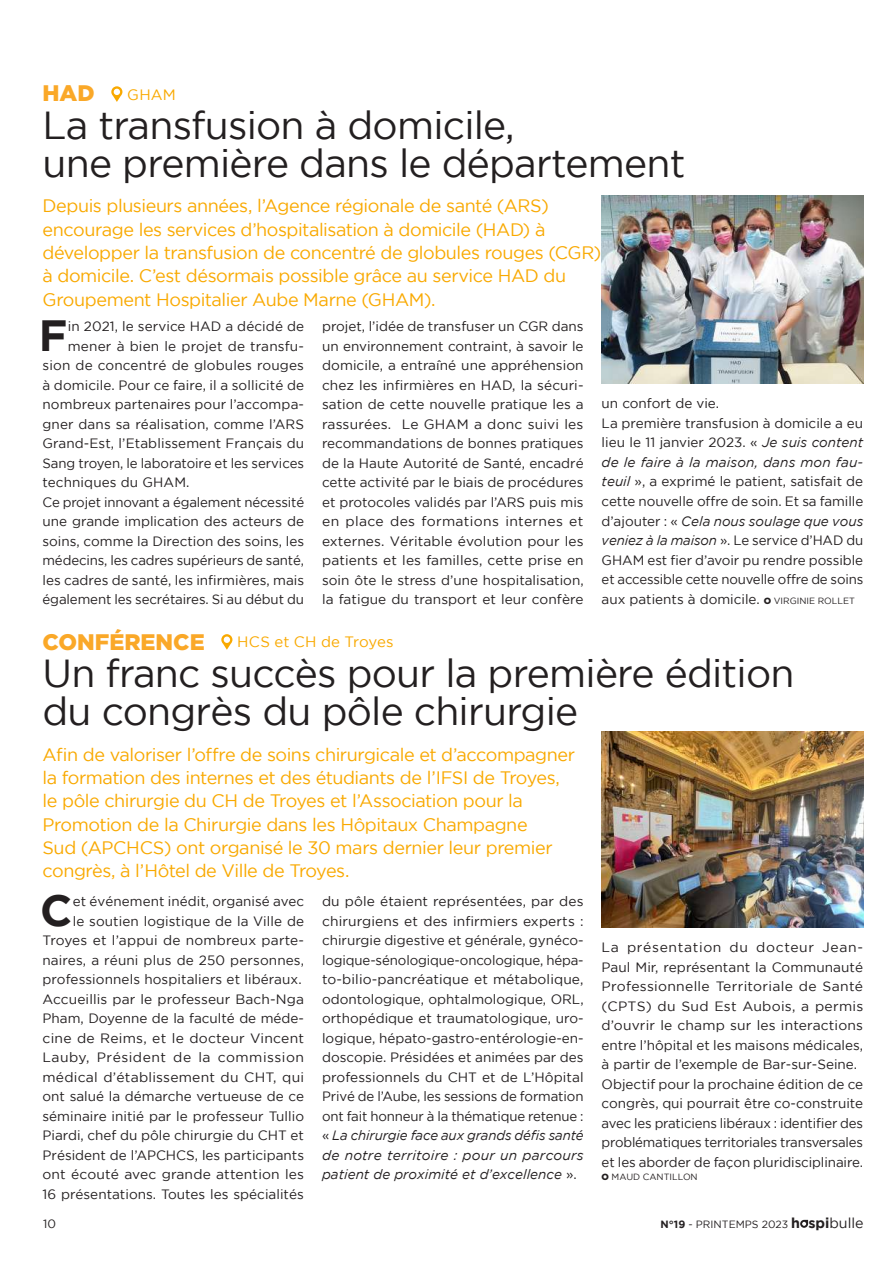
<style>
.page{position:relative;width:893px;height:1263px;background:#fff}
.page>*{position:absolute;margin:0;border:0;box-sizing:border-box;transform-origin:0 0}
.t1{font:700 43.65px "Gotham";color:#231f20}
.t2{font:39px/37.5px "Gotham";letter-spacing:-.02em;color:#231f20}
.t3{font:900 22.5px "Gotham";color:#faa828}
.t4{font:18px/23.2px "Gotham";letter-spacing:-.025em;color:#f9a900}
.t5{font:15px "Gotham";letter-spacing:.01em;color:#f9a900}
.t6{font:13.5px/19.5px "Gotham";color:#231f20;text-align:justify}
.t7{font:12px "Gotham";color:#231f20}
.t8{font:10.5px "Gotham";color:#231f20}
.t9{font:9px "Gotham";color:#231f20}
.s1{font-style:italic}
.s2{font-weight:900;font-size:9px}
.s3{font-size:9px}
.s4{font-weight:900}
.s5{font-weight:700}
.s6{font-weight:700;font-size:14.25px}
.s7{font-size:14.25px}
</style>
<div class="page">
<svg style="left:800px;top:1220px;width:8px;height:8px"></svg>
<img style="left:602px;top:731px;width:261px;height:196px">
<svg style="left:111px;top:86px;width:11px;height:16px"></svg>
<svg style="left:221px;top:634px;width:11px;height:16px"></svg>
<img style="left:602px;top:196px;width:261px;height:188px">
<h3 class="t3" style="left:43px;top:80px;width:54px">HAD</h3>
<h2 class="t2" style="left:43px;top:106px;width:644px">La transfusion à domicile,<br>une première dans le département</h2>
<p class="t4" style="left:43px;top:194px;width:560px">Depuis plusieurs années, l’Agence régionale de santé (ARS) encourage les services d’hospitalisation à domicile (HAD) à développer la transfusion de concentré de globules rouges (CGR) à domicile. C’est désormais possible grâce au service HAD du Groupement Hospitalier Aube Marne (GHAM).</p>
<p class="t5" style="left:127px;top:86px;width:50px">GHAM</p>
<h1 class="t1" style="left:39px;top:310px;width:30px">F</h1>
<p class="t6" style="left:68px;top:317px;width:238px">in 2021, le service HAD a décidé de</p>
<p class="t6" style="left:68px;top:336px;width:238px">mener à bien le projet de transfu-</p>
<p class="t6" style="left:43px;top:356px;width:263px">sion de concentré de globules rouges</p>
<p class="t6" style="left:43px;top:375px;width:263px">à domicile. Pour ce faire, il a sollicité de</p>
<p class="t6" style="left:43px;top:395px;width:263px">nombreux partenaires pour l’accompa-</p>
<p class="t6" style="left:43px;top:414px;width:263px">gner dans sa réalisation, comme l’ARS</p>
<p class="t6" style="left:43px;top:434px;width:263px">Grand-Est, l’Etablissement Français du</p>
<p class="t6" style="left:43px;top:453px;width:263px">Sang troyen, le laboratoire et les services</p>
<p class="t6" style="left:43px;top:473px;width:148px">techniques du GHAM.</p>
<p class="t6" style="left:43px;top:492px;width:263px">Ce projet innovant a également nécessité</p>
<p class="t6" style="left:43px;top:512px;width:263px">une grande implication des acteurs de</p>
<p class="t6" style="left:43px;top:531px;width:263px">soins, comme la Direction des soins, les</p>
<p class="t6" style="left:43px;top:551px;width:263px">médecins, les cadres supérieurs de santé,</p>
<p class="t6" style="left:43px;top:570px;width:263px">les cadres de santé, les infirmières, mais</p>
<p class="t6" style="left:43px;top:590px;width:263px">également les secrétaires. Si au début du</p>
<p class="t6" style="left:322px;top:317px;width:263px">projet, l’idée de transfuser un CGR dans un environnement contraint, à savoir le domicile, a entraîné une appréhension chez les infirmières en HAD, la sécuri&shy;sation de cette nouvelle pratique les a rassurées. Le GHAM a donc suivi les recommandations de bonnes pratiques de la Haute Autorité de Santé, encadré cette activité par le biais de procédures et protocoles validés par l’ARS puis mis en place des formations internes et externes. Véritable évolution pour les patients et les familles, cette prise en soin ôte le stress d’une hospitalisation, la fatigue du transport et leur confère</p>
<p class="t6" style="left:602px;top:394px;width:263px;text-align:left">un confort de vie.<br>La première transfusion à domicile a eu lieu le 11 janvier 2023. « <span class="s1">Je suis content de le faire à la maison, dans mon fau&shy;teuil</span> », a exprimé le patient, satisfait de cette nouvelle offre de soin. Et sa famille d’ajouter : « <span class="s1">Cela nous soulage que vous veniez à la maison</span> ». Le service d’HAD du GHAM est fier d’avoir pu rendre possible et accessible cette nouvelle offre de soins aux patients à domicile. <span class="s2">O</span> <span class="s3">VIRGINIE ROLLET</span></p>
<h3 class="t3" style="left:43px;top:629px;width:164px">CONFÉRENCE</h3>
<h2 class="t2" style="left:43px;top:654px;width:753px">Un franc succès pour la première édition du congrès du pôle chirurgie</h2>
<p class="t4" style="left:43px;top:743px;width:534px">Afin de valoriser l’offre de soins chirurgicale et d’accompagner la formation des internes et des étudiants de l’IFSI de Troyes, le pôle chirurgie du CH de Troyes et l’Association pour la Promotion de la Chirurgie dans les Hôpitaux Champagne<br>Sud (APCHCS) ont organisé le 30 mars dernier leur premier congrès, à l’Hôtel de Ville de Troyes.</p>
<h1 class="t1" style="left:40px;top:885px;width:34px">C</h1>
<p class="t5" style="left:237px;top:634px;width:158px">HCS et CH de Troyes</p>
<p class="t6" style="left:43px;top:891px;width:263px;text-align:right">et événement inédit, organisé avec<br>le soutien logistique de la Ville de Troyes et l’appui de nombreux parte&shy;naires, a réuni plus de 250 personnes, professionnels hospitaliers et libéraux.<br>Accueillis par le professeur Bach-Nga Pham, Doyenne de la faculté de méde&shy;cine de Reims, et le docteur Vincent Lauby, Président de la commission médical d’établissement du CHT, qui ont salué la démarche vertueuse de ce séminaire initié par le professeur Tullio Piardi, chef du pôle chirurgie du CHT et Président de l’APCHCS, les participants ont écouté avec grande attention les 16 présentations. Toutes les spécialités</p>
<p class="t6" style="left:322px;top:891px;width:263px">du pôle étaient représentées, par des chirurgiens et des infirmiers experts : chirurgie digestive et générale, gynéco&shy;logique-sénologique-oncologique, hépa&shy;to-bilio-pancréatique et métabolique, odontologique, ophtalmologique, ORL, orthopédique et traumatologique, uro&shy;logique, hépato-gastro-entérologie-en&shy;doscopie. Présidées et animées par des professionnels du CHT et de L’Hôpital Privé de l’Aube, les sessions de formation ont fait honneur à la thématique retenue : « <span class="s1">La chirurgie face aux grands défis santé de notre territoire : pour un parcours patient de proximité et d’excellence</span> ».</p>
<p class="t6" style="left:602px;top:937px;width:263px;text-align:left">La présentation du docteur Jean-Paul Mir, représentant la Communauté Professionnelle Territoriale de Santé (CPTS) du Sud Est Aubois, a permis d’ouvrir le champ sur les interactions entre l’hôpital et les maisons médicales, à partir de l’exemple de Bar-sur-Seine.<br>Objectif pour la prochaine édition de ce congrès, qui pourrait être co-construite avec les praticiens libéraux : identifier des problématiques territoriales transversales et les aborder de façon pluridisciplinaire.</p>
<p class="t9" style="left:602px;top:1172px;width:98px"><span class="s4">O</span> MAUD CANTILLON</p>
<p class="t7" style="left:43px;top:1217px;width:14px">10</p>
<p class="t8" style="left:661px;top:1218px;width:204px"><span class="s5">N°19</span> - PRINTEMPS 2023 <span class="s6">h spi</span><span class="s7">bulle</span></p>
</div>
